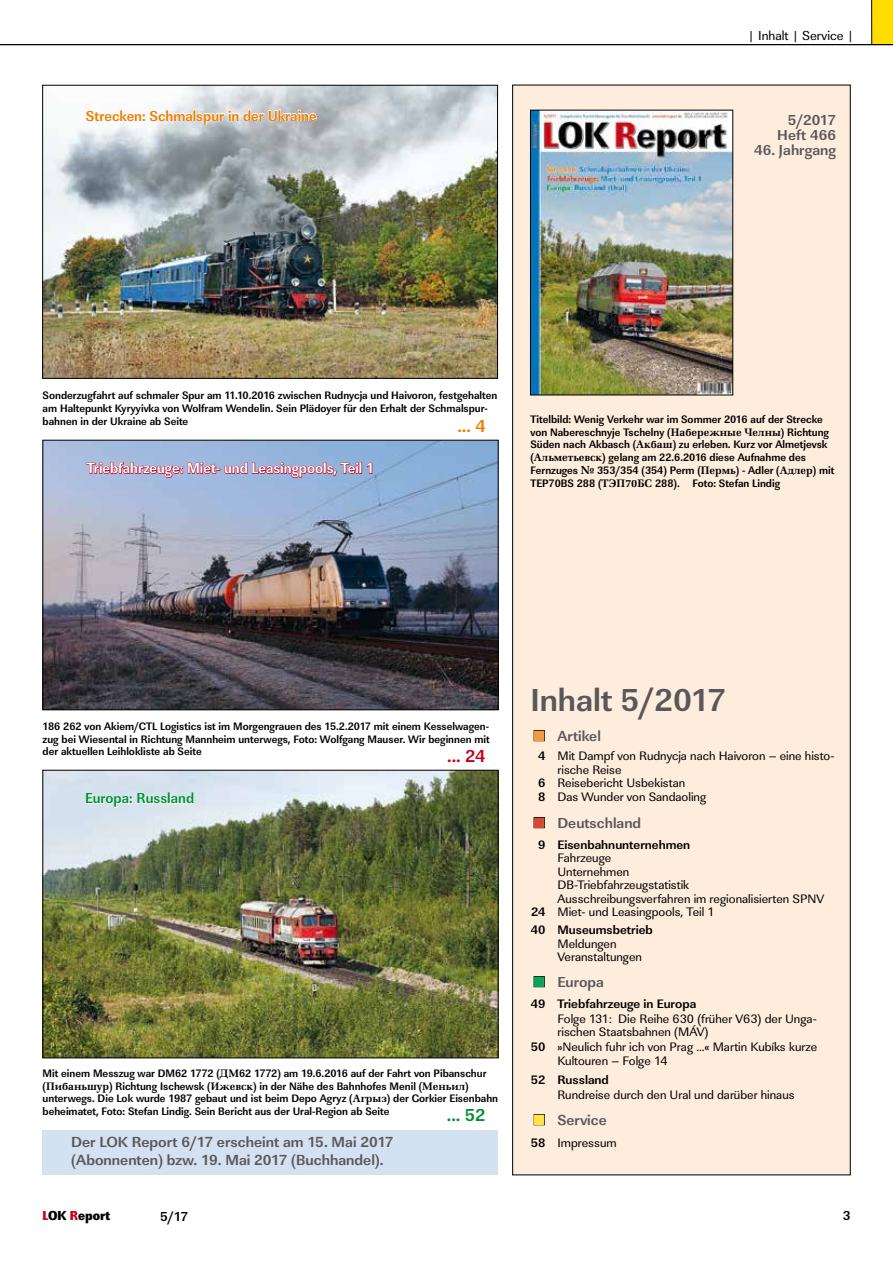
<style>
.page{position:relative;width:893px;height:1263px;background:#fff}
.page>*{position:absolute;margin:0;border:0;box-sizing:border-box;transform-origin:0 0}
.t1{font:700 33px "URW Linear TOT";color:#58585a}
.t2{font:700 18px "URW Linear TOT";color:#009037}
.t3{font:700 18px "URW Linear TOT";color:#c90019}
.t4{font:700 18px "URW Linear TOT";color:#ee7f00}
.t5{font:700 15.15px/18.1px "URW Linear TOT";color:#58585a}
.t6{font:700 15px/15px "URW Linear TOT";color:#58585a;text-align:right}
.t7{font:15px "URW Linear TOT Bol Nar";color:#fff}
.t8{font:15px "URW Linear TOT Bol Nar";color:#ee7f00}
.t9{font:15px "URW Linear TOT Bol Nar";color:#009037}
.t10{font:13.5px "URW Linear TOT";color:#000}
.t11{font:13.5px "URW Linear TOT Ult Bol Ext Nar";color:#000}
.t12{font:700 13.5px "URW Linear TOT";color:#000}
.t13{font:12.75px/13.5px "URW Linear TOT";color:#000}
.t14{font:700 12.75px "URW Linear TOT";color:#000}
.t15{font:11.25px/12.8px "URW Linear TOT Bol Nar";color:#000}
.s1{font-family:"URW Latino TOT";font-weight:700}
.s2{font-family:"URW Latino TOT";font-weight:700;font-size:12px}
.s3{color:#f39a40}
.s4{font-weight:700}
.s5{color:#d34b32}
.s6{color:#0aa459}
.s7{color:#ffe344}
.s8{color:#c90019}
</style>
<div class="page">
<div style="left:872px;top:0;width:21px;height:45px;background:#fd0"></div>
<hr style="left:871px;top:0;width:1px;height:45px;background:#000">
<hr style="left:0;top:44px;width:893px;height:1px;background:#000">
<img style="left:44px;top:87px;width:452px;height:289px">
<div style="left:42px;top:85px;width:456px;height:293px;border:1px solid #000"></div>
<img style="left:45px;top:442px;width:451px;height:266px">
<div style="left:43px;top:440px;width:455px;height:270px;border:1px solid #000"></div>
<img style="left:45px;top:772px;width:451px;height:284px">
<div style="left:43px;top:770px;width:455px;height:288px;border:1px solid #000"></div>
<div style="left:43px;top:1130px;width:455px;height:45px;background:#d4e1f1"></div>
<div style="left:512px;top:85px;width:339px;height:1090px;background:#feeddc"></div>
<div style="left:534px;top:730px;width:11px;height:11px;border:1px solid #000"></div>
<div style="left:534px;top:817px;width:11px;height:11px;border:1px solid #000"></div>
<div style="left:534px;top:976px;width:11px;height:11px;border:1px solid #000"></div>
<div style="left:534px;top:1114px;width:11px;height:11px;border:1px solid #000"></div>
<img style="left:532px;top:112px;width:199px;height:281px">
<div style="left:530px;top:110px;width:203px;height:285px;border:1px solid #000"></div>
<svg style="left:86px;top:460px;width:287px;height:18px;background:#a882a3"></svg>
<svg style="left:86px;top:109px;width:231px;height:16px"></svg>
<svg style="left:85px;top:792px;width:109px;height:16px"></svg>
<h3 class="t8" style="left:86px;top:107px;width:232px">Strecken: Schmalspur in der Ukraine</h3>
<p class="t10" style="left:748px;top:27px;width:107px">| Inhalt | Service |</p>
<h3 class="t6" style="left:777px;top:113px;width:60px">5/2017<br>Heft 466</h3>
<h3 class="t6" style="left:754px;top:143px;width:83px">46. Jahrgang</h3>
<p class="t15" style="left:43px;top:389px;width:456px">Sonderzugfahrt auf schmaler Spur am 11.10.2016 zwischen Rudnycja und Haivoron, festgehalten am Haltepunkt Kyryyivka von Wolfram Wendelin. Sein Plädoyer für den Erhalt der Schmalspur&shy;bahnen in der Ukraine ab Seite</p>
<h2 class="t4" style="left:457px;top:415px;width:30px">... 4</h2>
<h3 class="t7" style="left:87px;top:459px;width:289px">Triebfahrzeuge: Miet- und Leasingpools, Teil 1</h3>
<p class="t15" style="left:530px;top:413px;width:305px">Titelbild: Wenig Verkehr war im Sommer 2016 auf der Strecke von Nabereschnyje Tschelny (<span class="s1">Набережные Челны</span>) Richtung Süden nach Akbasch (<span class="s1">Акбаш</span>) zu erleben. Kurz vor Almetjevsk (<span class="s1">Альметьевск</span>) gelang am 22.6.2016 diese Aufnahme des Fernzuges <span class="s2">№</span> 353/354 (354) Perm (<span class="s1">Пермь</span>) - Adler (<span class="s1">Адлер</span>) mit TEP70BS 288 (<span class="s1">ТЭП70БС</span> 288). Foto: Stefan Lindig</p>
<p class="t15" style="left:43px;top:720px;width:449px;text-align:justify">186 262 von Akiem/CTL Logistics ist im Morgengrauen des 15.2.2017 mit einem Kesselwagen&shy;zug bei Wiesental in Richtung Mannheim unterwegs, Foto: Wolfgang Mauser. Wir beginnen mit der aktuellen Leihlokliste ab Seite</p>
<h2 class="t3" style="left:447px;top:746px;width:40px">... 24</h2>
<h3 class="t9" style="left:85px;top:789px;width:111px">Europa: Russland</h3>
<p class="t15" style="left:43px;top:1067px;width:457px">Mit einem Messzug war DM62 1772 (<span class="s1">ДМ</span>62 1772) am 19.6.2016 auf der Fahrt von Pibanschur (<span class="s1">Пибаньшур</span>) Richtung Ischewsk (<span class="s1">Ижевск</span>) in der Nähe des Bahnhofes Menil (<span class="s1">Меньил</span>) unterwegs. Die Lok wurde 1987 gebaut und ist beim Depo Agryz (<span class="s1">Агрыз</span>) der Gorkier Eisenbahn beheimatet, Foto: Stefan Lindig. Sein Bericht aus der Ural-Region ab Seite</p>
<h2 class="t2" style="left:447px;top:1104px;width:40px">... 52</h2>
<h3 class="t5" style="left:71px;top:1133px;width:324px">Der LOK Report 6/17 erscheint am 15. Mai 2017 (Abonnenten) bzw. 19. Mai 2017 (Buchhandel).</h3>
<h1 class="t1" style="left:530px;top:680px;width:197px">Inhalt 5/2017</h1>
<h3 class="t6" style="left:533px;top:728px;width:69px"><span class="s3">◼</span> Artikel</h3>
<p class="t13" style="left:538px;top:749px;width:298px"><span class="s4">4</span> Mit Dampf von Rudnycja nach Haivoron – eine histo-</p>
<p class="t13" style="left:557px;top:763px;width:66px">rische Reise</p>
<p class="t13" style="left:538px;top:776px;width:149px"><span class="s4">6</span> Reisebericht Usbekistan</p>
<p class="t13" style="left:538px;top:790px;width:170px"><span class="s4">8</span> Das Wunder von Sandaoling</p>
<h3 class="t6" style="left:533px;top:815px;width:110px"><span class="s5">◼</span> Deutschland</h3>
<p class="t14" style="left:538px;top:837px;width:154px">9 Eisenbahnunternehmen</p>
<p class="t13" style="left:557px;top:851px;width:55px">Fahrzeuge</p>
<p class="t13" style="left:557px;top:865px;width:73px">Unternehmen</p>
<p class="t13" style="left:557px;top:878px;width:133px">DB-Triebfahrzeugstatistik</p>
<p class="t13" style="left:557px;top:892px;width:268px">Ausschreibungsverfahren im regionalisierten SPNV</p>
<p class="t13" style="left:531px;top:905px;width:185px"><span class="s4">24</span> Miet- und Leasingpools, Teil 1</p>
<p class="t14" style="left:531px;top:922px;width:124px">40 Museumsbetrieb</p>
<p class="t13" style="left:557px;top:937px;width:86px">Meldungen<br>Veranstaltungen</p>
<h3 class="t6" style="left:533px;top:974px;width:72px"><span class="s6">◼</span> Europa</h3>
<p class="t14" style="left:531px;top:996px;width:167px">49 Triebfahrzeuge in Europa</p>
<p class="t13" style="left:557px;top:1012px;width:261px">Folge 131: Die Reihe 630 (früher V63) der Unga&shy;rischen Staatsbahnen (MÁV)</p>
<p class="t13" style="left:557px;top:1040px;width:261px;text-indent:-27px"><span class="s4">50</span> »Neulich fuhr ich von Prag ...« Martin Kubíks kurze<br>Kultouren – Folge 14</p>
<p class="t14" style="left:531px;top:1072px;width:80px">52 Russland</p>
<p class="t13" style="left:557px;top:1088px;width:239px">Rundreise durch den Ural und darüber hinaus</p>
<h3 class="t6" style="left:533px;top:1112px;width:75px"><span class="s7">◼</span> Service</h3>
<p class="t13" style="left:531px;top:1136px;width:87px"><span class="s4">58</span> Impressum</p>
<p class="t11" style="left:43px;top:1207px;width:69px"><span class="s8">L</span>OK <span class="s8">R</span>eport</p>
<p class="t12" style="left:160px;top:1208px;width:30px">5/17</p>
<p class="t12" style="left:843px;top:1208px;width:9px">3</p>
</div>
